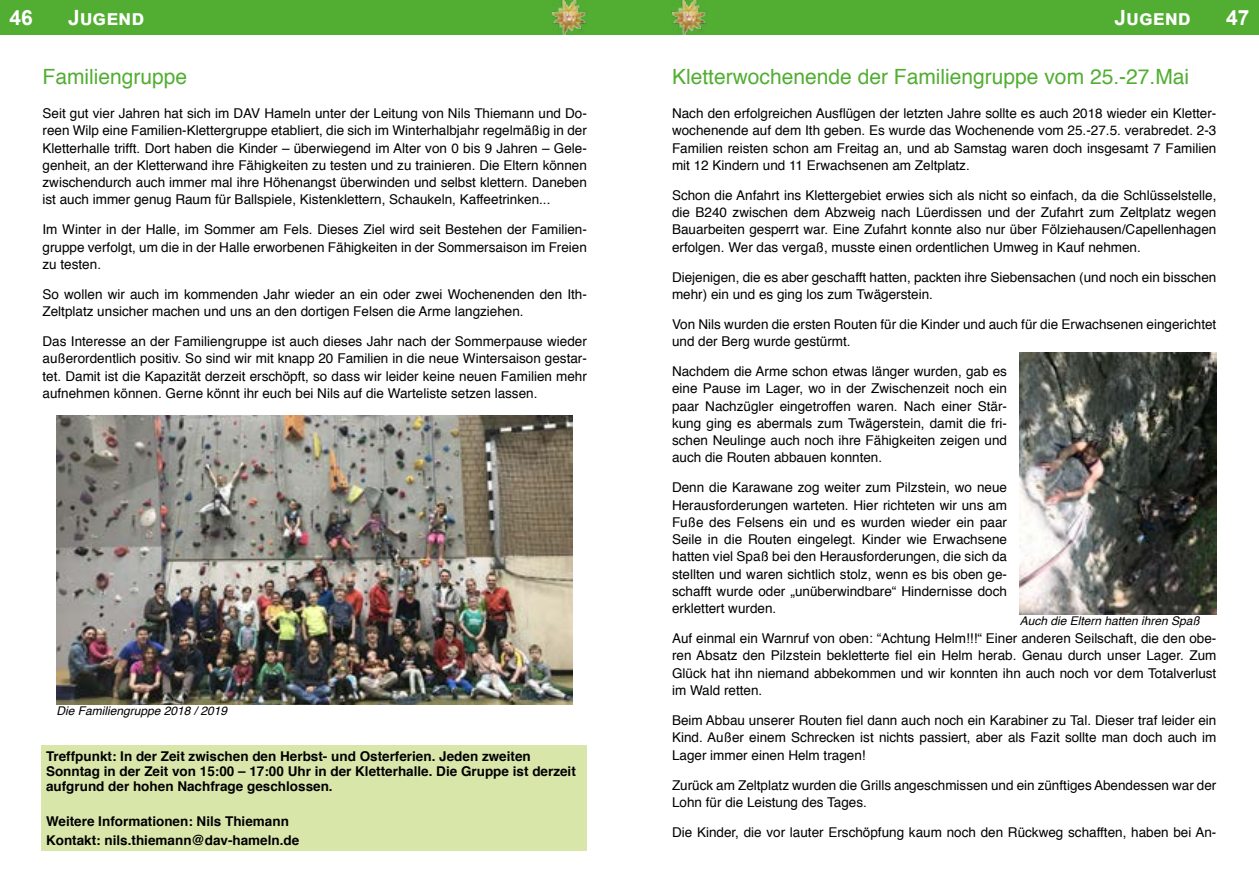
<style>
.page{position:relative;width:1259px;height:893px;background:#fff}
.page>*{position:absolute;margin:0;border:0;box-sizing:border-box;transform-origin:0 0}
.t1{font:21px "Helvetica";color:#52ae32}
.t2{font:700 21px "Arial";color:#fff}
.t3{font:13.5px/17.2px "Helvetica";color:#000;text-align:justify}
.t4{font:700 13.5px/15px "Helvetica";color:#000}
.t5{font:italic 12px "Helvetica";color:#000}
</style>
<div class="page">
<div style="left:629px;top:0;width:630px;height:35px;background:#52ae32"></div>
<div style="left:0;top:0;width:629px;height:35px;background:#52ae32"></div>
<img style="left:552px;top:0;width:35px;height:35px">
<img style="left:671px;top:0;width:35px;height:35px">
<div style="left:42px;top:745px;width:545px;height:105px;background:#d9e6aa"></div>
<img style="left:56px;top:415px;width:516px;height:289px">
<img style="left:1020px;top:352px;width:196px;height:262px">
<h1 class="t2" style="left:10px;top:3px;width:25px">46</h1>
<h1 class="t2" style="left:68px;top:3px;width:78px">Jugend</h1>
<h1 class="t2" style="left:1114px;top:3px;width:78px">Jugend</h1>
<h1 class="t2" style="left:1226px;top:3px;width:25px">47</h1>
<h1 class="t1" style="left:43px;top:60px;width:146px">Familiengruppe</h1>
<p class="t3" style="left:43px;top:105px;width:546px">Seit gut vier Jahren hat sich im DAV Hameln unter der Leitung von Nils Thiemann und Do&shy;reen Wilp eine Familien-Klettergruppe etabliert, die sich im Winterhalbjahr regelmäßig in der Kletterhalle trifft. Dort haben die Kinder – überwiegend im Alter von 0 bis 9 Jahren – Gele&shy;genheit, an der Kletterwand ihre Fähigkeiten zu testen und zu trainieren. Die Eltern können zwischendurch auch immer mal ihre Höhenangst überwinden und selbst klettern. Daneben ist auch immer genug Raum für Ballspiele, Kistenklettern, Schaukeln, Kaffeetrinken...</p>
<p class="t3" style="left:43px;top:221px;width:546px">Im Winter in der Halle, im Sommer am Fels. Dieses Ziel wird seit Bestehen der Familien&shy;gruppe verfolgt, um die in der Halle erworbenen Fähigkeiten in der Sommersaison im Freien zu testen.</p>
<p class="t3" style="left:43px;top:286px;width:546px">So wollen wir auch im kommenden Jahr wieder an ein oder zwei Wochenenden den Ith-<br>Zeltplatz unsicher machen und uns an den dortigen Felsen die Arme langziehen.</p>
<p class="t3" style="left:43px;top:333px;width:546px">Das Interesse an der Familiengruppe ist auch dieses Jahr nach der Sommerpause wieder außerordentlich positiv. So sind wir mit knapp 20 Familien in die neue Wintersaison gestar&shy;tet. Damit ist die Kapazität derzeit erschöpft, so dass wir leider keine neuen Familien mehr aufnehmen können. Gerne könnt ihr euch bei Nils auf die Warteliste setzen lassen.</p>
<p class="t5" style="left:56px;top:701px;width:172px">Die Familiengruppe 2018 / 2019</p>
<p class="t4" style="left:46px;top:748px;width:531px">Treffpunkt: In der Zeit zwischen den Herbst- und Osterferien. Jeden zweiten<br>Sonntag in der Zeit von 15:00 – 17:00 Uhr in der Kletterhalle. Die Gruppe ist derzeit aufgrund der hohen Nachfrage geschlossen.</p>
<p class="t4" style="left:46px;top:812px;width:255px;line-height:19.2px">Weitere Informationen: Nils Thiemann<br>Kontakt: nils.thiemann@dav-hameln.de</p>
<h1 class="t1" style="left:672px;top:60px;width:519px">Kletterwochenende der Familiengruppe vom 25.-27.Mai</h1>
<p class="t3" style="left:672px;top:105px;width:546px">Nach den erfolgreichen Ausflügen der letzten Jahre sollte es auch 2018 wieder ein Kletter&shy;wochenende auf dem Ith geben. Es wurde das Wochenende vom 25.-27.5. verabredet. 2-3<br>Familien reisten schon am Freitag an, und ab Samstag waren doch insgesamt 7 Familien mit 12 Kindern und 11 Erwachsenen am Zeltplatz.</p>
<p class="t3" style="left:672px;top:187px;width:546px">Schon die Anfahrt ins Klettergebiet erwies sich als nicht so einfach, da die Schlüsselstelle, die B240 zwischen dem Abzweig nach Lüerdissen und der Zufahrt zum Zeltplatz wegen Bauarbeiten gesperrt war. Eine Zufahrt konnte also nur über Fölziehausen/Capellenhagen erfolgen. Wer das vergaß, musste einen ordentlichen Umweg in Kauf nehmen.</p>
<p class="t3" style="left:672px;top:269px;width:546px">Diejenigen, die es aber geschafft hatten, packten ihre Siebensachen (und noch ein bisschen mehr) ein und es ging los zum Twägerstein.</p>
<p class="t3" style="left:672px;top:316px;width:546px">Von Nils wurden die ersten Routen für die Kinder und auch für die Erwachsenen eingerichtet und der Berg wurde gestürmt.</p>
<p class="t3" style="left:672px;top:363px;width:336px">Nachdem die Arme schon etwas länger wurden, gab es eine Pause im Lager, wo in der Zwischenzeit noch ein paar Nachzügler eingetroffen waren. Nach einer Stär&shy;kung ging es abermals zum Twägerstein, damit die fri&shy;schen Neulinge auch noch ihre Fähigkeiten zeigen und auch die Routen abbauen konnten.</p>
<p class="t3" style="left:672px;top:479px;width:336px">Denn die Karawane zog weiter zum Pilzstein, wo neue Herausforderungen warteten. Hier richteten wir uns am Fuße des Felsens ein und es wurden wieder ein paar Seile in die Routen eingelegt. Kinder wie Erwachsene hatten viel Spaß bei den Herausforderungen, die sich da stellten und waren sichtlich stolz, wenn es bis oben ge&shy;schafft wurde oder „unüberwindbare“ Hindernisse doch erklettert wurden.</p>
<p class="t3" style="left:672px;top:630px;width:546px">Auf einmal ein Warnruf von oben: “Achtung Helm!!!“ Einer anderen Seilschaft, die den obe&shy;ren Absatz den Pilzstein bekletterte fiel ein Helm herab. Genau durch unser Lager. Zum Glück hat ihn niemand abbekommen und wir konnten ihn auch noch vor dem Totalverlust im Wald retten.</p>
<p class="t3" style="left:672px;top:712px;width:546px">Beim Abbau unserer Routen fiel dann auch noch ein Karabiner zu Tal. Dieser traf leider ein Kind. Außer einem Schrecken ist nichts passiert, aber als Fazit sollte man doch auch im Lager immer einen Helm tragen!</p>
<p class="t3" style="left:672px;top:776px;width:546px">Zurück am Zeltplatz wurden die Grills angeschmissen und ein zünftiges Abendessen war der<br>Lohn für die Leistung des Tages.</p>
<p class="t3" style="left:672px;top:824px;width:546px">Die Kinder, die vor lauter Erschöpfung kaum noch den Rückweg schafften, haben bei An-</p>
<p class="t5" style="left:1020px;top:611px;width:182px">Auch die Eltern hatten ihren Spaß</p>
</div>
